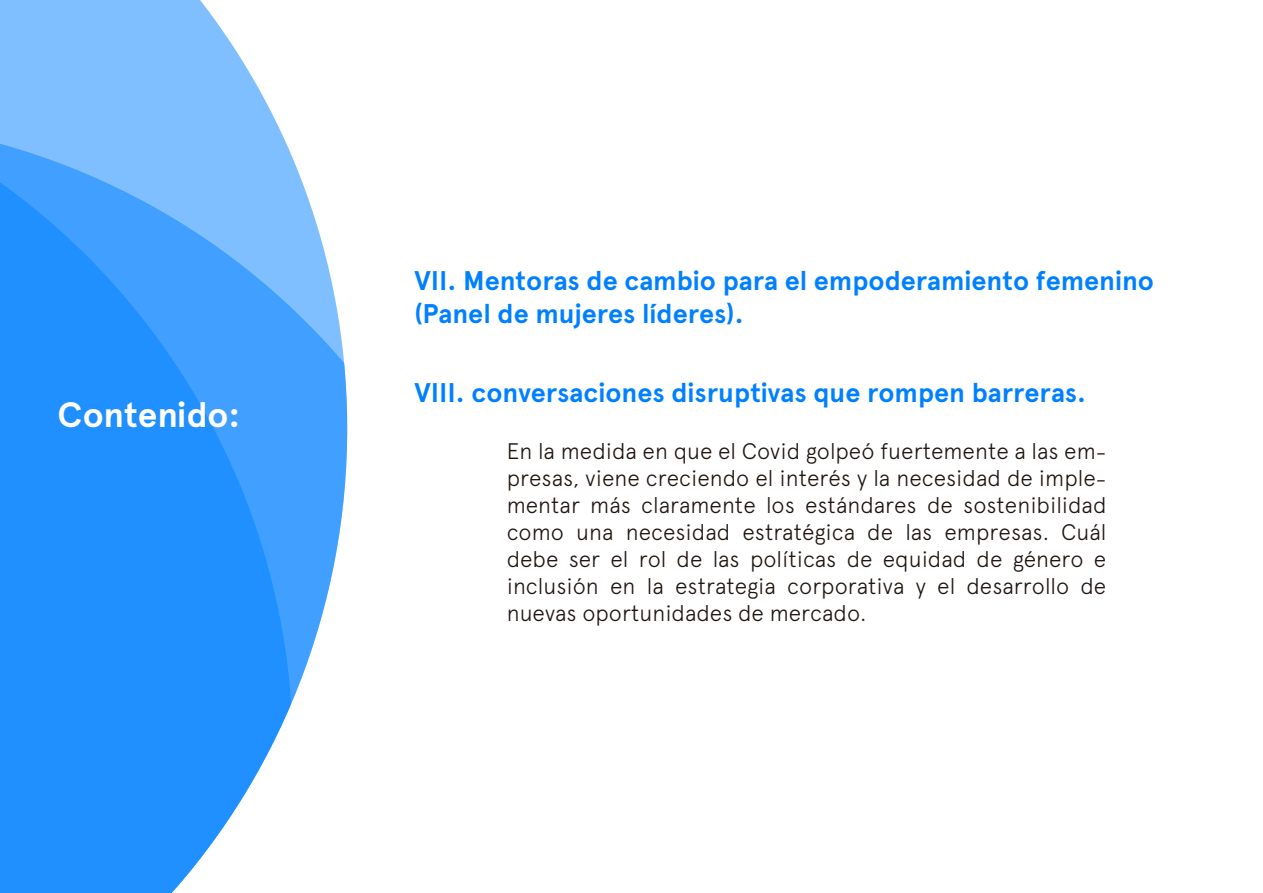
<style>
.page{position:relative;width:1263px;height:893px;background:#fff}
.page>*{position:absolute;margin:0;border:0;box-sizing:border-box;transform-origin:0 0}
.t1{font:700 35.25px "Apercu";letter-spacing:-.005em;color:#fff}
.t2{font:700 27px/32.4px "Apercu";color:#0080ff}
.t3{font:300 22.5px/27px "Apercu";color:#1f140f;text-align:justify}
</style>
<div class="page">
<svg style="left:0;top:0;width:347px;height:893px;background:#59abff"></svg>
<h1 class="t1" style="left:58px;top:393px;width:184px">Contenido:</h1>
<p class="t2" style="left:414px;top:265px;width:741px">VII. Mentoras de cambio para el empoderamiento femenino (Panel de mujeres líderes).</p>
<p class="t2" style="left:414px;top:377px;width:673px">VIII. conversaciones disruptivas que rompen barreras.</p>
<p class="t3" style="left:507px;top:437px;width:601px">En la medida en que el Covid golpeó fuertemente a las em&shy;presas, viene creciendo el interés y la necesidad de imple&shy;mentar más claramente los estándares de sostenibilidad como una necesidad estratégica de las empresas. Cuál debe ser el rol de las políticas de equidad de género e inclusión en la estrategia corporativa y el desarrollo de nuevas oportunidades de mercado.</p>
</div>
